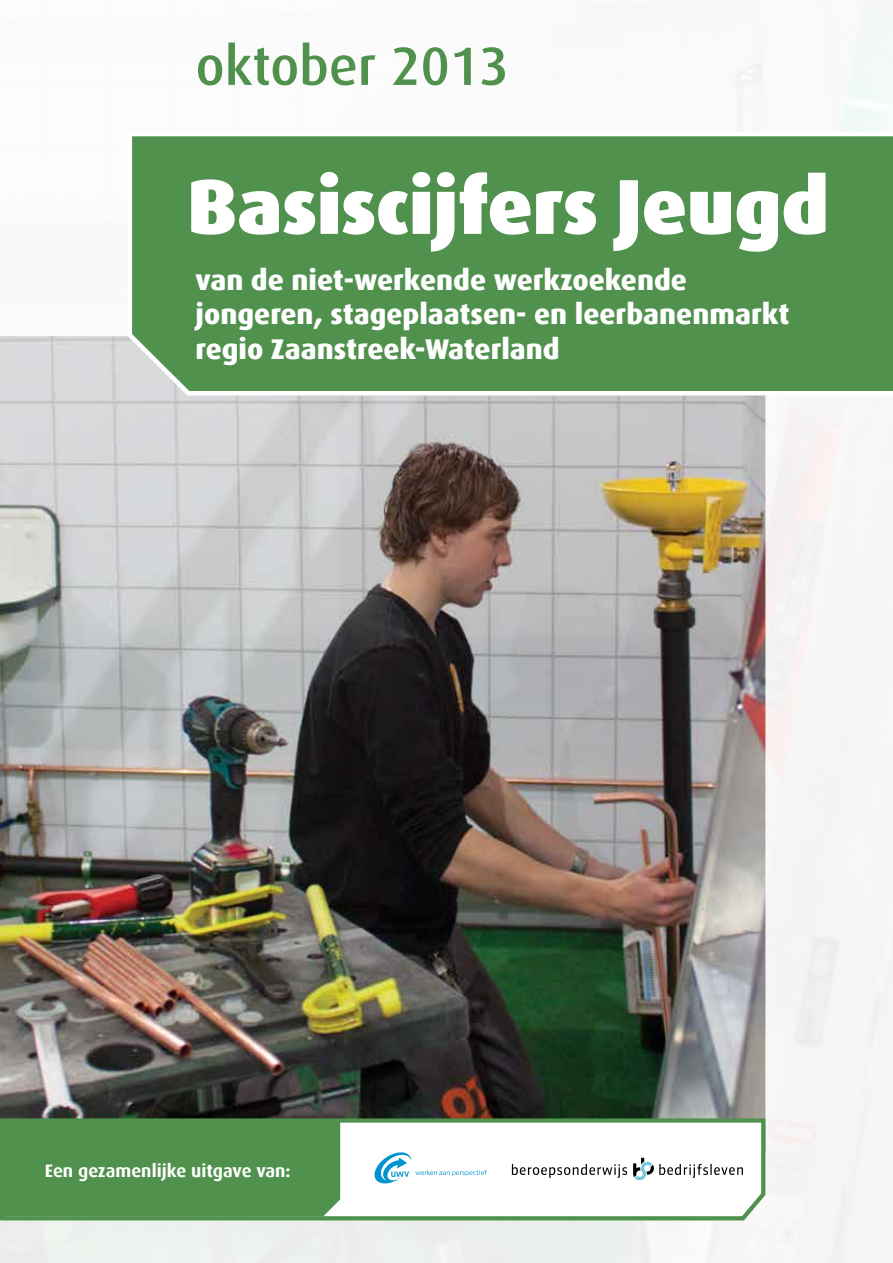
<style>
.page{position:relative;width:893px;height:1263px;background:#fff}
.page>*{position:absolute;margin:0;border:0;box-sizing:border-box;transform-origin:0 0}
.t1{font:900 78px "Dax";letter-spacing:-.005em;color:#fff}
.t2{font:500 54px "Dax";color:#4f914d}
.t3{font:800 28.5px/34.2px "Dax";color:#fff}
.t4{font:700 18px "Dax";color:#fff}
</style>
<div class="page">
<img style="left:0;top:342px;width:893px;height:921px">
<svg style="left:125px;top:130px;width:768px;height:268px;background:#5a9758"></svg>
<svg style="left:0;top:1116px;width:769px;height:106px"></svg>
<div style="left:0;top:1120px;width:340px;height:96px;background:#4f914d"></div>
<svg style="left:512px;top:1164px;width:115px;height:14px"></svg>
<svg style="left:633px;top:1158px;width:110px;height:22px"></svg>
<div style="left:360px;top:1140px;width:134px;height:45px;background:#fff"></div>
<svg style="left:374px;top:1152px;width:113px;height:32px"></svg>
<h2 class="t2" style="left:196px;top:36px;width:315px">oktober 2013</h2>
<h1 class="t1" style="left:187px;top:162px;width:644px">Basiscijfers Jeugd</h1>
<p class="t3" style="left:196px;top:263px;width:595px">van de niet-werkende werkzoekende jongeren, stageplaatsen- en leerbanenmarkt regio Zaanstreek-Waterland</p>
<p class="t4" style="left:45px;top:1161px;width:247px">Een gezamenlijke uitgave van:</p>
</div>
